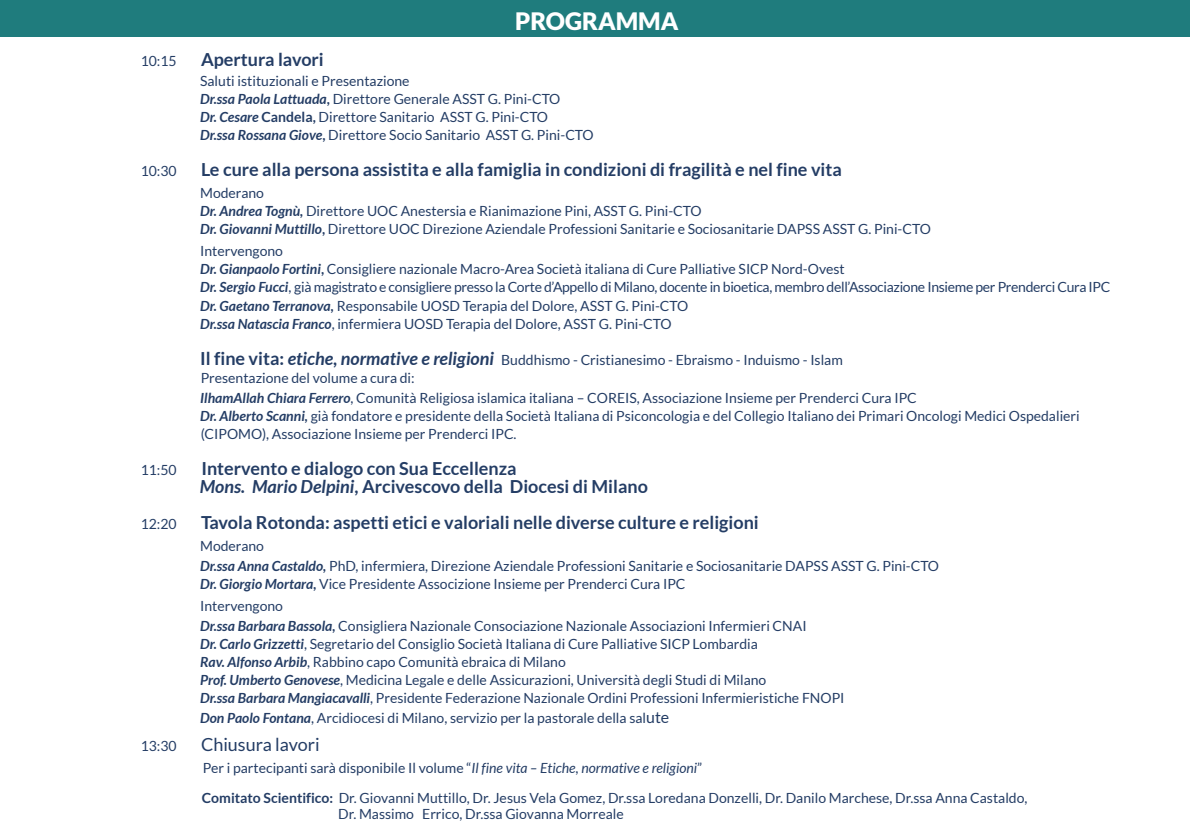
<style>
.page{position:relative;width:1190px;height:839px;background:#fff}
.page>*{position:absolute;margin:0;border:0;box-sizing:border-box;transform-origin:0 0}
.t1{font:900 24px "Lato";color:#fff}
.t2{font:700 18px/18px "Lato";color:#243d65}
.t3{font:18px "Lato";color:#243d65}
.t4{font:14px/18px "Lato";color:#243d65}
.s1{font-weight:700;font-style:italic}
.s2{font-weight:700}
.s3{font-weight:700;font-size:18px}
.s4{font-weight:700;font-style:italic;font-size:18px}
.s5{font-style:italic}
.s6{font-size:16px}
</style>
<div class="page">
<div style="left:0;top:0;width:1190px;height:37px;background:#1f7c7d"></div>
<h1 class="t1" style="left:515px;top:7px;width:165px">PROGRAMMA</h1>
<p class="t4" style="left:141px;top:52px;width:38px">10:15</p>
<p class="t2" style="left:201px;top:50px;width:124px">Apertura lavori</p>
<p class="t4" style="left:200px;top:72px;width:395px">Saluti istituzionali e Presentazione<br><span class="s1">Dr.ssa Paola Lattuada</span><span class="s2">,</span> Direttore Generale ASST G. Pini-CTO<br><span class="s1">Dr. Cesare</span> <span class="s2">Candela,</span> Direttore Sanitario ASST G. Pini-CTO<br><span class="s1">Dr.ssa Rossana Giove</span><span class="s2">,</span> Direttore Socio Sanitario ASST G. Pini-CTO</p>
<p class="t4" style="left:141px;top:162px;width:38px">10:30</p>
<p class="t2" style="left:201px;top:160px;width:642px">Le cure alla persona assistita e alla famiglia in condizioni di fragilità e nel fine vita</p>
<p class="t4" style="left:200px;top:184px;width:732px">Moderano<br><span class="s1">Dr. Andrea Tognù,</span> Direttore UOC Anestersia e Rianimazione Pini, ASST G. Pini-CTO<br><span class="s1">Dr. Giovanni Muttillo</span><span class="s2">,</span> Direttore UOC Direzione Aziendale Professioni Sanitarie e Sociosanitarie DAPSS ASST G. Pini-CTO</p>
<p class="t4" style="left:200px;top:242px;width:912px">Intervengono<br><span class="s1">Dr. Gianpaolo Fortini</span><span class="s2">,</span> Consigliere nazionale Macro-Area Società italiana di Cure Palliative SICP Nord-Ovest<br><span class="s1">Dr. Sergio Fucci</span>, già magistrato e consigliere presso la Corte d’Appello di Milano, docente in bioetica, membro dell’Associazione Insieme per Prenderci Cura IPC <span class="s1">Dr. Gaetano Terranova,</span> Responsabile UOSD Terapia del Dolore, ASST G. Pini-CTO<br><span class="s1">Dr.ssa Natascia Franco</span>, infermiera UOSD Terapia del Dolore, ASST G. Pini-CTO</p>
<p class="t4" style="left:200px;top:350px;width:644px"><span class="s3">Il fine vita:</span> <span class="s4">etiche, normative e religioni</span> Buddhismo - Cristianesimo - Ebraismo - Induismo - Islam<br>Presentazione del volume a cura di:</p>
<p class="t4" style="left:200px;top:388px;width:881px"><span class="s1">IlhamAllah Chiara Ferrero</span>, Comunità Religiosa islamica italiana – COREIS, Associazione Insieme per Prenderci Cura IPC<br><span class="s1">Dr. Alberto Scanni,</span> già fondatore e presidente della Società Italiana di Psiconcologia e del Collegio Italiano dei Primari Oncologi Medici Ospedalieri (CIPOMO), Associazione Insieme per Prenderci IPC.</p>
<p class="t4" style="left:141px;top:460px;width:38px">11:50</p>
<p class="t2" style="left:200px;top:458px;width:450px">Intervento e dialogo con Sua Eccellenza<br><span class="s5">Mons. Mario Delpini</span>, Arcivescovo della Diocesi di Milano</p>
<p class="t4" style="left:141px;top:514px;width:38px">12:20</p>
<p class="t2" style="left:201px;top:512px;width:559px">Tavola Rotonda: aspetti etici e valoriali nelle diverse culture e religioni</p>
<p class="t4" style="left:200px;top:535px;width:740px;line-height:20px">Moderano<br><span class="s1">Dr.ssa Anna Castaldo,</span> PhD, infermiera, Direzione Aziendale Professioni Sanitarie e Sociosanitarie DAPSS ASST G. Pini-CTO</p>
<p class="t4" style="left:200px;top:572px;width:487px;line-height:22px"><span class="s1">Dr. Giorgio Mortara,</span> Vice Presidente Associzione Insieme per Prenderci Cura IPC<br>Intervengono</p>
<p class="t4" style="left:200px;top:616px;width:646px"><span class="s1">Dr.ssa Barbara Bassola,</span> Consigliera Nazionale Consociazione Nazionale Associazioni Infermieri CNAI<br><span class="s1">Dr. Carlo Grizzetti</span>, Segretario del Consiglio Società Italiana di Cure Palliative SICP Lombardia<br><span class="s1">Rav. Alfonso Arbib</span>, Rabbino capo Comunità ebraica di Milano<br><span class="s1">Prof. Umberto Genovese</span>, Medicina Legale e delle Assicurazioni, Università degli Studi di Milano<br><span class="s1">Dr.ssa Barbara Mangiacavalli</span>, Presidente Federazione Nazionale Ordini Professioni Infermieristiche FNOPI</p>
<p class="t4" style="left:200px;top:708px;width:471px"><span class="s1">Don Paolo Fontana</span>, Arcidiocesi di Milano, servizio per la pastorale della sal<span class="s6">ute</span></p>
<p class="t4" style="left:141px;top:736px;width:38px">13:30</p>
<p class="t3" style="left:201px;top:734px;width:120px">Chiusura lavori</p>
<p class="t4" style="left:202px;top:752px;width:827px;line-height:30px">Per i partecipanti sarà disponibile Il volume “<span class="s5">Il fine vita – Etiche, normative e religioni</span>”<br><span class="s2">Comitato Scientifico:</span> Dr. Giovanni Muttillo, Dr. Jesus Vela Gomez, Dr.ssa Loredana Donzelli, Dr. Danilo Marchese, Dr.ssa Anna Castaldo,</p>
<p class="t4" style="left:338px;top:804px;width:287px">Dr. Massimo Errico, Dr.ssa Giovanna Morreale</p>
</div>
